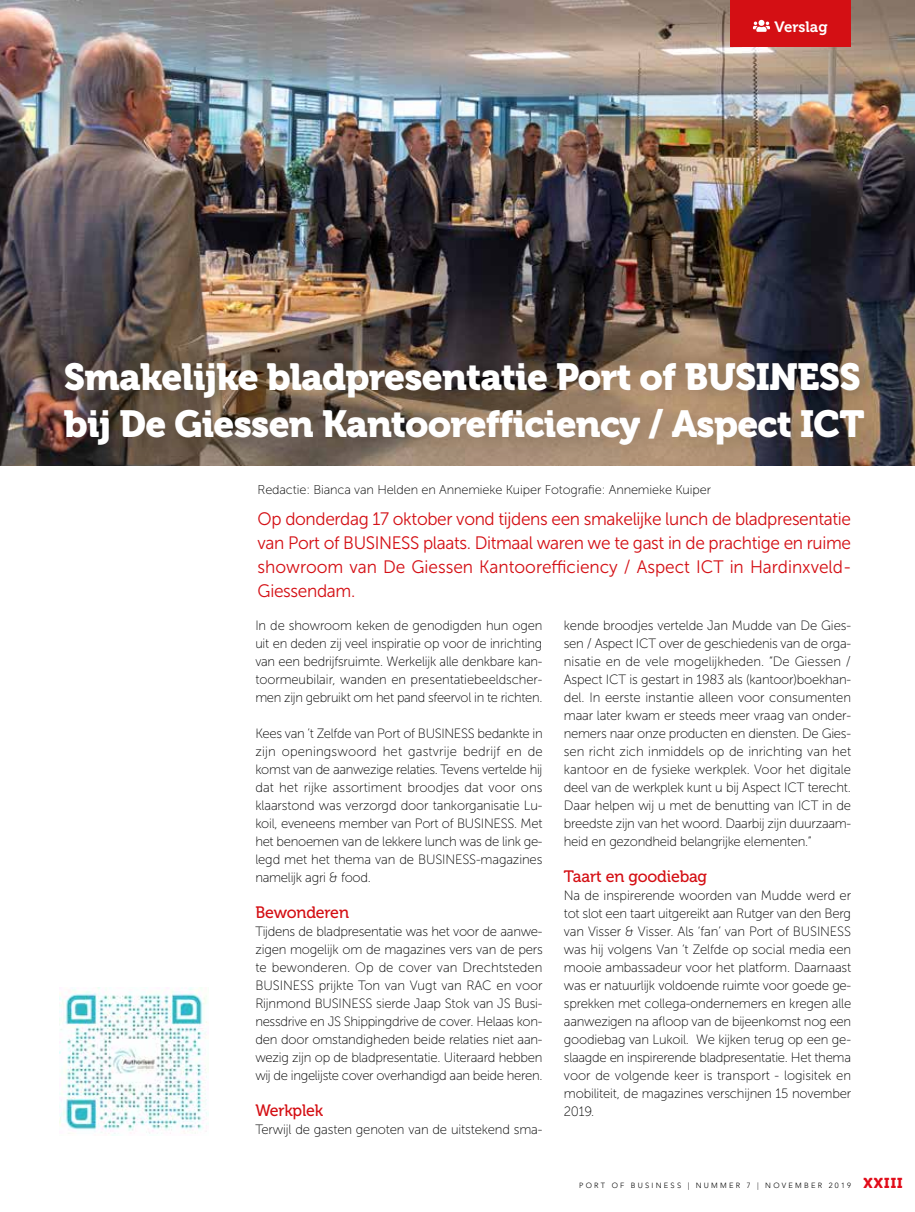
<style>
.page{position:relative;width:915px;height:1212px;background:#fff}
.page>*{position:absolute;margin:0;border:0;box-sizing:border-box;transform-origin:0 0}
.t1{font:37.5px/46.5px "Museo 900";letter-spacing:-.02em;color:#fff}
.t2{font:18px/24px "Museo Sans 300";color:#d40f14;text-align:justify;scale:.96 1}
.t3{font:16.5px "Museo 500";letter-spacing:-.01em;color:#d40f14}
.t4{font:15px "Museo 700";color:#fff}
.t5{font:13.5px/18px "Museo Sans 100";letter-spacing:-.02em;color:#000;text-align:justify}
.t6{font:13.5px/18px "Museo Sans 100";letter-spacing:-.02em;color:#000;text-align:justify;scale:.96 1}
.t7{font:12.75px "Museo Sans 100";letter-spacing:-.01em;color:#000}
.t8{font:300 7.5px "Avenir LT Std";letter-spacing:.3em;color:#000}
.s1{font-family:"Museo 900";font-weight:400;font-size:14.25px;color:#e10d1a}
</style>
<div class="page">
<img style="left:0;top:0;width:914px;height:466px">
<div style="left:53px;top:351px;width:834px;height:118px;background:#000;opacity:.17"></div>
<div style="left:730px;top:0;width:120px;height:47px;background:#d40f14"></div>
<svg style="left:753px;top:20px;width:16px;height:12px"></svg>
<img style="left:60px;top:987px;width:148px;height:148px">
<p class="t4" style="left:774px;top:18px;width:54px">Verslag</p>
<h1 class="t1" style="left:64px;top:354px;width:802px">Smakelijke bladpresentatie Port of BUSINESS bij De Giessen Kantoorefficiency / Aspect ICT</h1>
<p class="t7" style="left:257px;top:482px;width:454px">Redactie: Bianca van Helden en Annemieke Kuiper Fotografie: Annemieke Kuiper</p>
<p class="t2" style="left:257px;top:507px;width:620px">Op donderdag 17 oktober vond tijdens een smakelijke lunch de bladpresentatie van Port of BUSINESS plaats. Ditmaal waren we te gast in de prachtige en ruime showroom van De Giessen Kantoorefficiency / Aspect ICT in Hardinxveld-Giessendam.</p>
<p class="t6" style="left:255px;top:617px;width:300px">In de showroom keken de genodigden hun ogen uit en deden zij veel inspiratie op voor de inrichting van een bedrijfsruimte. Werkelijk alle denkbare kan&shy;toormeubilair, wanden en presentatiebeeldscher&shy;men zijn gebruikt om het pand sfeervol in te richten.</p>
<p class="t5" style="left:255px;top:725px;width:289px">Kees van ’t Zelfde van Port of BUSINESS bedankte in zijn openingswoord het gastvrije bedrijf en de komst van de aanwezige relaties. Tevens vertelde hij dat het rijke assortiment broodjes dat voor ons klaarstond was verzorgd door tankorganisatie Lu&shy;koil, eveneens member van Port of BUSINESS. Met het benoemen van de lekkere lunch was de link ge&shy;legd met het thema van de BUSINESS-magazines namelijk agri &amp; food.</p>
<p class="t3" style="left:255px;top:903px;width:95px">Bewonderen</p>
<p class="t5" style="left:255px;top:923px;width:289px">Tijdens de bladpresentatie was het voor de aanwe&shy;zigen mogelijk om de magazines vers van de pers te bewonderen. Op de cover van Drechtsteden BUSINESS prijkte Ton van Vugt van RAC en voor Rijnmond BUSINESS sierde Jaap Stok van JS Busi&shy;nessdrive en JS Shippingdrive de cover. Helaas kon&shy;den door omstandigheden beide relaties niet aan&shy;wezig zijn op de bladpresentatie. Uiteraard hebben wij de ingelijste cover overhandigd aan beide heren.</p>
<p class="t3" style="left:255px;top:1101px;width:69px">Werkplek</p>
<p class="t5" style="left:255px;top:1121px;width:289px">Terwijl de gasten genoten van de uitstekend sma-</p>
<p class="t5" style="left:563px;top:617px;width:289px">kende broodjes vertelde Jan Mudde van De Gies&shy;sen / Aspect ICT over de geschiedenis van de orga&shy;nisatie en de vele mogelijkheden. “De Giessen / Aspect ICT is gestart in 1983 als (kantoor)boekhan&shy;del. In eerste instantie alleen voor consumenten maar later kwam er steeds meer vraag van onder&shy;nemers naar onze producten en diensten. De Gies&shy;sen richt zich inmiddels op de inrichting van het kantoor en de fysieke werkplek. Voor het digitale deel van de werkplek kunt u bij Aspect ICT terecht.<br>Daar helpen wij u met de benutting van ICT in de breedste zijn van het woord. Daarbij zijn duurzaam&shy;heid en gezondheid belangrijke elementen.”</p>
<p class="t3" style="left:563px;top:867px;width:145px">Taart en goodiebag</p>
<p class="t5" style="left:563px;top:887px;width:289px">Na de inspirerende woorden van Mudde werd er tot slot een taart uitgereikt aan Rutger van den Berg van Visser &amp; Visser. Als ‘fan’ van Port of BUSINESS was hij volgens Van ‘t Zelfde op social media een mooie ambassadeur voor het platform. Daarnaast was er natuurlijk voldoende ruimte voor goede ge&shy;sprekken met collega-ondernemers en kregen alle aanwezigen na afloop van de bijeenkomst nog een goodiebag van Lukoil. We kijken terug op een ge&shy;slaagde en inspirerende bladpresentatie. Het thema voor de volgende keer is transport - logisitek en mobiliteit, de magazines verschijnen 15 november 2019.</p>
<p class="t8" style="left:579px;top:1181px;width:325px">PORT OF BUSINESS | NUMMER 7 | NOVEMBER 2019 <span class="s1">XXIII</span></p>
</div>
